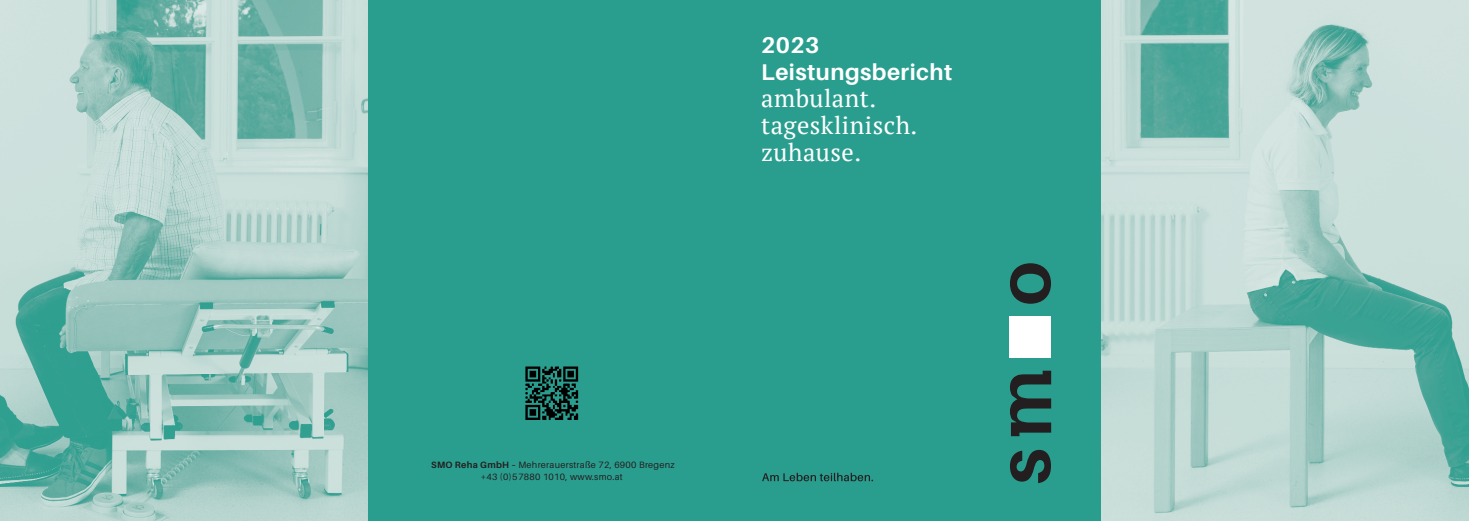
<style>
.page{position:relative;width:1469px;height:521px;background:#fff}
.page>*{position:absolute;margin:0;border:0;box-sizing:border-box;transform-origin:0 0}
.t1{font:24.5px/27.1px "PT Serif";letter-spacing:.02em;color:#fff}
.t2{font:700 22.75px/27.1px "Aileron";letter-spacing:.02em;color:#fff}
.t3{font:9.19px/12.2px "Aileron";letter-spacing:.03em;color:#231f20;text-align:center}
.s1{font-weight:700}
</style>
<div class="page">
<div style="left:367px;top:0;width:734px;height:521px;background:#2a9e8e"></div>
<svg style="left:762px;top:473px;width:111px;height:8px"></svg>
<svg style="left:1010px;top:263px;width:41px;height:220px"></svg>
<div style="left:1009px;top:317px;width:41px;height:41px;background:#fff"></div>
<img style="left:1101px;top:0;width:367px;height:521px">
<img style="left:525px;top:366px;width:54px;height:54px">
<img style="left:0;top:0;width:367px;height:521px">
<h2 class="t2" style="left:761px;top:33px;width:193px">2023<br>Leistungsbericht</h2>
<h1 class="t1" style="left:761px;top:87px;width:158px">ambulant. tagesklinisch. zuhause.</h1>
<p class="t3" style="left:431px;top:459px;width:245px"><span class="s1">SMO Reha GmbH –</span> Mehrerauerstraße 72, 6900 Bregenz +43 (0) 5 7880 1010, www.smo.at</p>
</div>
